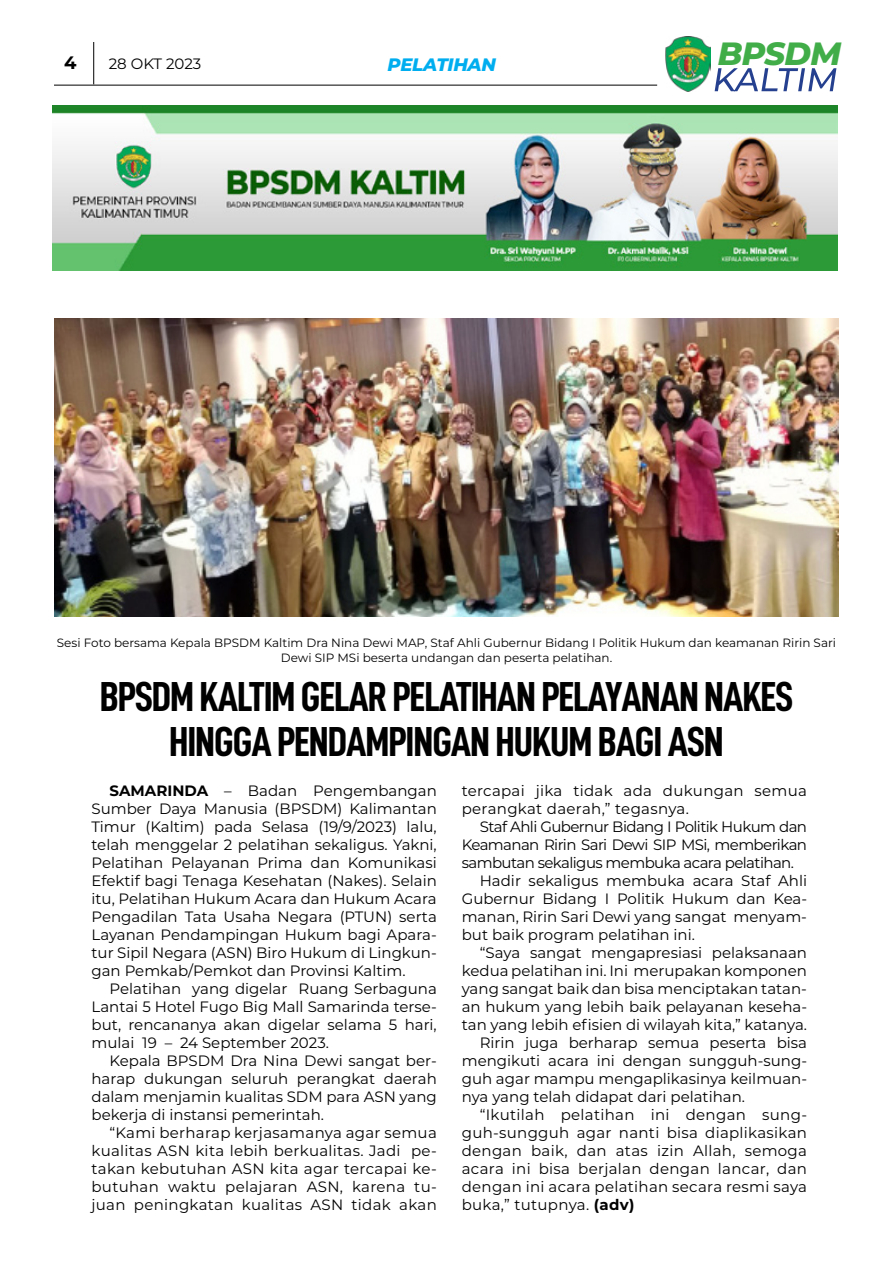
<style>
.page{position:relative;width:893px;height:1263px;background:#fff}
.page>*{position:absolute;margin:0;border:0;box-sizing:border-box;transform-origin:0 0}
.t1{font:42px/45px "D DIN Condensed Bold";letter-spacing:-.025em;color:#000}
.t2{font:italic 800 32.1px "Montserrat";letter-spacing:-.025em;color:#41ad49}
.t3{font:italic 800 18px "Montserrat";letter-spacing:-.015em;color:#00aeef}
.t4{font:700 18px "Montserrat";color:#000}
.t5{font:15px/18px "Montserrat";color:#000;text-align:justify}
.t6{font:15px/18px "Montserrat";letter-spacing:.02em;color:#000}
.t7{font:15px "Montserrat";letter-spacing:-.04em;color:#000}
.t8{font:12px/14.4px "Montserrat";color:#000;text-align:center}
.s1{font-weight:700}
</style>
<div class="page">
<hr style="left:54px;top:85px;width:603px;height:1px;background:#000">
<hr style="left:93px;top:42px;width:1px;height:42px;background:#000">
<img style="left:666px;top:36px;width:45px;height:55px">
<img style="left:52px;top:106px;width:785px;height:165px">
<svg style="left:715px;top:68px;width:121px;height:23px"></svg>
<img style="left:54px;top:318px;width:785px;height:298px">
<p class="t4" style="left:64px;top:50px;width:14px">4</p>
<p class="t5" style="left:109px;top:54px;width:94px">28 OKT 2023</p>
<p class="t3" style="left:388px;top:52px;width:110px">PELATIHAN</p>
<h2 class="t2" style="left:718px;top:30px;width:125px">BPSDM</h2>
<p class="t8" style="left:57px;top:635px;width:781px">Sesi Foto bersama Kepala BPSDM Kaltim Dra Nina Dewi MAP, Staf Ahli Gubernur Bidang I Politik Hukum dan keamanan Ririn Sari<br>Dewi SIP MSi beserta undangan dan peserta pelatihan.</p>
<h1 class="t1" style="left:169px;top:673px;width:624px;text-indent:-69px">BPSDM KALTIM GELAR PELATIHAN PELAYANAN NAKES<br>HINGGA PENDAMPINGAN HUKU</h1>
<h1 class="t1" style="left:568px;top:718px;width:153px">M BAGI ASN</h1>
<p class="t5" style="left:92px;top:781px;width:347px;text-indent:18px"><span class="s1">SAMARINDA</span> – Badan Pengembangan Sumber Daya Manusia (BPSDM) Kalimantan Timur (Kaltim) pada Selasa (19/9/2023) lalu, telah menggelar 2 pelatihan sekaligus. Yakni, Pelatihan Pelayanan Prima dan Komunikasi Efektif bagi Tenaga Kesehatan (Nakes). Selain itu, Pelatihan Hukum Acara dan Hukum Acara Pengadilan Tata Usaha Negara (PTUN) serta Layanan Pendampingan Hukum bagi Apara&shy;tur Sipil Negara (ASN) Biro Hukum di Lingkun&shy;gan Pemkab/Pemkot dan Provinsi Kaltim.</p>
<p class="t5" style="left:91px;top:979px;width:347px;text-indent:18px">Pelatihan yang digelar Ruang Serbaguna Lantai 5 Hotel Fugo Big Mall Samarinda terse&shy;but, rencananya akan digelar selama 5 hari, mulai 19 – 24 September 2023.</p>
<p class="t5" style="left:91px;top:1051px;width:347px;text-indent:18px">Kepala BPSDM Dra Nina Dewi sangat ber&shy;harap dukungan seluruh perangkat daerah dalam menjamin kualitas SDM para ASN yang bekerja di instansi pemerintah.</p>
<p class="t5" style="left:91px;top:1123px;width:347px;text-indent:18px">“Kami berharap kerjasamanya agar semua kualitas ASN kita lebih berkualitas. Jadi pe&shy;takan kebutuhan ASN kita agar tercapai ke&shy;butuhan waktu pelajaran ASN, karena tu&shy;juan peningkatan kualitas ASN tidak akan</p>
<p class="t6" style="left:462px;top:781px;width:347px">tercapai jika tidak ada dukungan semua perangkat daerah,” tegasnya.</p>
<p class="t7" style="left:480px;top:816px;width:329px">Staf Ahli Gubernur Bidang I Politik Hukum dan</p>
<p class="t7" style="left:462px;top:834px;width:347px">Keamanan Ririn Sari Dewi SIP MSi, memberikan</p>
<p class="t7" style="left:462px;top:852px;width:334px">sambutan sekaligus membuka acara pelatihan.</p>
<p class="t5" style="left:480px;top:871px;width:329px">Hadir sekaligus membuka acara Staf Ahli</p>
<p class="t5" style="left:462px;top:889px;width:347px">Gubernur Bidang I Politik Hukum dan Kea-</p>
<p class="t5" style="left:462px;top:907px;width:347px">manan, Ririn Sari Dewi yang sangat menyam-</p>
<p class="t5" style="left:462px;top:925px;width:235px">but baik program pelatihan ini.</p>
<p class="t5" style="left:480px;top:943px;width:329px">“Saya sangat mengapresiasi pelaksanaan</p>
<p class="t5" style="left:462px;top:961px;width:347px">kedua pelatihan ini. Ini merupakan komponen</p>
<p class="t5" style="left:462px;top:979px;width:347px">yang sangat baik dan bisa menciptakan tatan-</p>
<p class="t5" style="left:462px;top:997px;width:347px">an hukum yang lebih baik pelayanan keseha-</p>
<p class="t5" style="left:462px;top:1015px;width:347px">tan yang lebih efisien di wilayah kita,” katanya.</p>
<p class="t5" style="left:480px;top:1033px;width:329px">Ririn juga berharap semua peserta bisa</p>
<p class="t5" style="left:462px;top:1051px;width:347px">mengikuti acara ini dengan sungguh-sung-</p>
<p class="t5" style="left:462px;top:1069px;width:347px">guh agar mampu mengaplikasinya keilmuan-</p>
<p class="t5" style="left:462px;top:1087px;width:285px">nya yang telah didapat dari pelatihan.</p>
<p class="t6" style="left:480px;top:1105px;width:329px">“Ikutilah pelatihan ini dengan sung-</p>
<p class="t6" style="left:462px;top:1123px;width:347px">guh-sungguh agar nanti bisa diaplikasikan</p>
<p class="t6" style="left:462px;top:1141px;width:347px">dengan baik, dan atas izin Allah, semoga</p>
<p class="t6" style="left:462px;top:1159px;width:347px">acara ini bisa berjalan dengan lancar, dan</p>
<p class="t6" style="left:462px;top:1177px;width:347px">dengan ini acara pelatihan secara resmi saya</p>
<p class="t6" style="left:462px;top:1195px;width:174px">buka,” tutupnya. <span class="s1">(adv)</span></p>
</div>
